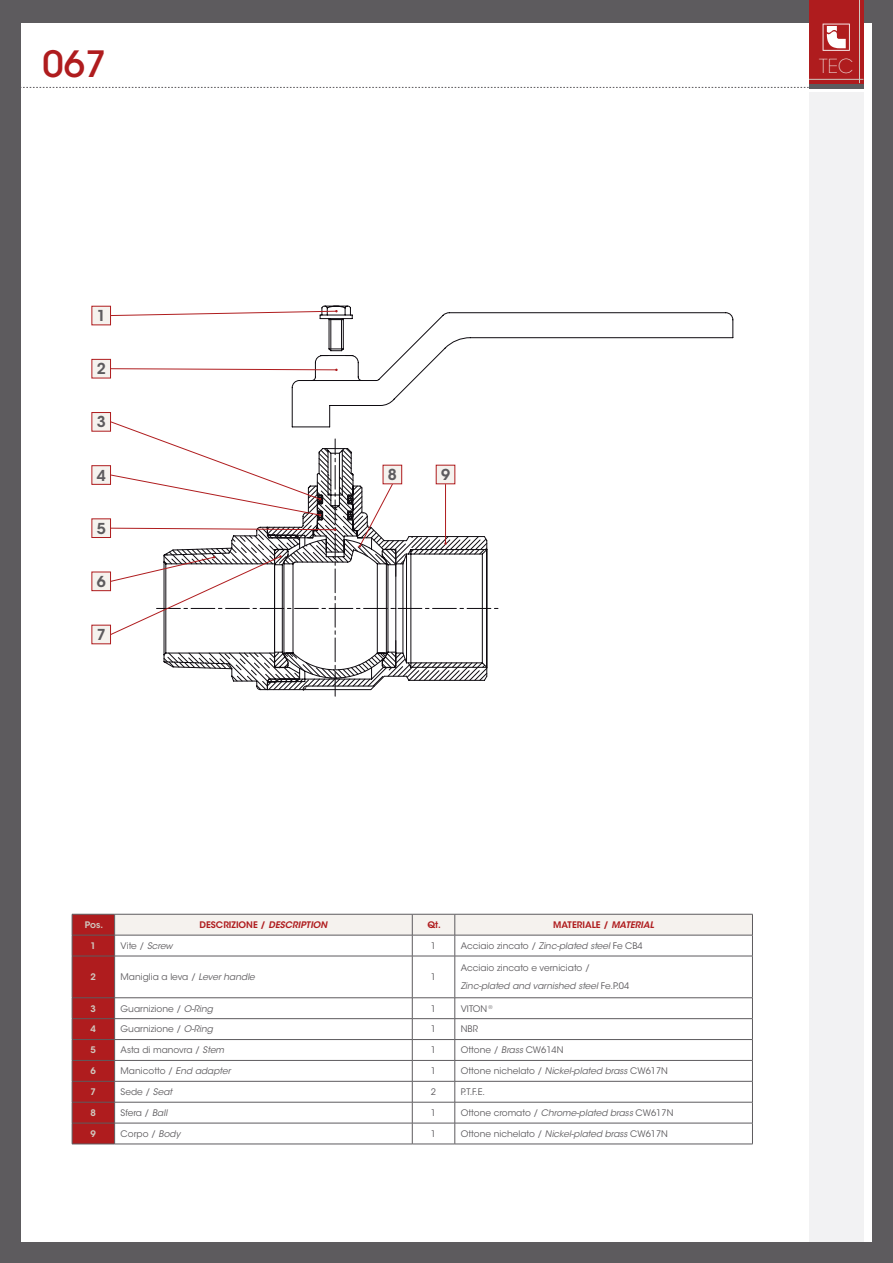
<style>
.page{position:relative;width:893px;height:1263px;background:#5d5b5e}
.page>*{position:absolute;margin:0;border:0;box-sizing:border-box;transform-origin:0 0}
.t1{font:500 36px "ITC Avant Garde Std";color:#af1c1e}
.t2{font:200 19.2px "ITC Avant Garde Std";color:#f5f2ee}
.t3{font:600 15px "ITC Avant Garde Std";color:#5d5b5e}
.t4{font:9px/18px "ITC Avant Garde Std";color:#5d5b5e}
.t5{font:600 9px "ITC Avant Garde Std";color:#af1c1e}
.t6{font:600 9px "ITC Avant Garde Std";color:#d0c9c0}
.s1{font-style:italic}
</style>
<div class="page">
<div style="left:21px;top:23px;width:851px;height:1219px;background:#fff"></div>
<div style="left:809px;top:0;width:54px;height:83px;background:#af1c1e"></div>
<svg style="left:823px;top:24px;width:27px;height:27px"></svg>
<hr style="left:809px;top:79px;width:54px;height:1px;background:#d0c9c0">
<hr style="left:859px;top:0;width:1px;height:83px;background:#d0c9c0">
<hr style="left:809px;top:84px;width:54px;height:4px;background:#5d5b5e">
<div style="left:809px;top:93px;width:54px;height:1149px;background:#f2f2f3"></div>
<svg style="left:21px;top:87px;width:788px;height:1px"></svg>
<svg style="left:72px;top:914px;width:681px;height:230px"></svg>
<hr style="left:72px;top:1144px;width:43px;height:1px;background:#5d5b5e">
<hr style="left:115px;top:1144px;width:297px;height:1px;background:#5d5b5e">
<hr style="left:412px;top:1144px;width:43px;height:1px;background:#5d5b5e">
<hr style="left:455px;top:1144px;width:298px;height:1px;background:#5d5b5e">
<svg style="left:319px;top:306px;width:414px;height:33px"></svg>
<svg style="left:291px;top:319px;width:196px;height:102px"></svg>
<svg style="left:111px;top:310px;width:227px;height:6px"></svg>
<div style="left:92px;top:306px;width:19px;height:19px;background:#f5f2ee"></div>
<div style="left:92px;top:306px;width:19px;height:19px;border:1px solid #af1c1e"></div>
<svg style="left:111px;top:368px;width:227px;height:3px"></svg>
<div style="left:92px;top:359px;width:19px;height:19px;background:#f5f2ee"></div>
<div style="left:92px;top:359px;width:19px;height:19px;border:1px solid #af1c1e"></div>
<div style="left:92px;top:412px;width:19px;height:19px;background:#f5f2ee"></div>
<div style="left:92px;top:412px;width:19px;height:19px;border:1px solid #af1c1e"></div>
<div style="left:92px;top:466px;width:19px;height:18px;background:#f5f2ee"></div>
<div style="left:92px;top:465px;width:19px;height:20px;border:1px solid #af1c1e"></div>
<div style="left:92px;top:519px;width:19px;height:18px;background:#f5f2ee"></div>
<div style="left:92px;top:572px;width:19px;height:19px;background:#f5f2ee"></div>
<div style="left:92px;top:572px;width:19px;height:19px;border:1px solid #af1c1e"></div>
<div style="left:92px;top:625px;width:19px;height:19px;background:#f5f2ee"></div>
<svg style="left:110px;top:421px;width:389px;height:275px"></svg>
<div style="left:383px;top:465px;width:19px;height:19px;background:#f5f2ee"></div>
<div style="left:383px;top:465px;width:19px;height:19px;border:1px solid #af1c1e"></div>
<p class="t1" style="left:43px;top:41px;width:65px">067</p>
<h2 class="t2" style="left:819px;top:55px;width:36px">TEC</h2>
<p class="t3" style="left:97px;top:306px;width:11px">1</p>
<p class="t3" style="left:97px;top:359px;width:11px">2</p>
<p class="t3" style="left:97px;top:412px;width:11px">3</p>
<p class="t3" style="left:97px;top:466px;width:11px">4</p>
<p class="t3" style="left:97px;top:519px;width:11px">5</p>
<p class="t3" style="left:97px;top:572px;width:11px">6</p>
<p class="t3" style="left:97px;top:625px;width:11px">7</p>
<p class="t3" style="left:388px;top:465px;width:11px">8</p>
<p class="t3" style="left:441px;top:465px;width:11px">9</p>
<p class="t6" style="left:85px;top:919px;width:20px">Pos.</p>
<p class="t5" style="left:200px;top:919px;width:129px">DESCRIZIONE / <span class="s1">DESCRIPTION</span></p>
<p class="t5" style="left:427px;top:919px;width:15px">Qt.</p>
<p class="t5" style="left:553px;top:919px;width:102px">MATERIALE / <span class="s1">MATERIAL</span></p>
<p class="t6" style="left:91px;top:940px;width:7px">1</p>
<p class="t4" style="left:121px;top:937px;width:54px">Vite / <span class="s1">Screw</span></p>
<p class="t4" style="left:431px;top:937px;width:7px">1</p>
<p class="t4" style="left:461px;top:937px;width:184px">Acciaio zincato / <span class="s1">Zinc-plated steel</span> Fe CB4</p>
<p class="t6" style="left:91px;top:971px;width:7px">2</p>
<p class="t4" style="left:121px;top:968px;width:136px">Maniglia a leva / <span class="s1">Lever handle</span></p>
<p class="t4" style="left:431px;top:968px;width:7px">1</p>
<p class="t4" style="left:461px;top:959px;width:170px">Acciaio zincato e verniciato /<br><span class="s1">Zinc-plated and varnished steel</span> Fe.P.04</p>
<p class="t6" style="left:91px;top:1002px;width:7px">3</p>
<p class="t4" style="left:121px;top:999px;width:94px">Guarnizione / <span class="s1">O-Ring</span></p>
<p class="t4" style="left:431px;top:999px;width:7px">1</p>
<p class="t4" style="left:461px;top:999px;width:33px">VITON <sup>®</sup></p>
<p class="t6" style="left:91px;top:1023px;width:7px">4</p>
<p class="t4" style="left:121px;top:1020px;width:94px">Guarnizione / <span class="s1">O-Ring</span></p>
<p class="t4" style="left:431px;top:1020px;width:7px">1</p>
<p class="t4" style="left:461px;top:1020px;width:19px">NBR</p>
<p class="t6" style="left:91px;top:1044px;width:7px">5</p>
<p class="t4" style="left:121px;top:1041px;width:105px">Asta di manovra / <span class="s1">Stem</span></p>
<p class="t4" style="left:431px;top:1041px;width:7px">1</p>
<p class="t4" style="left:461px;top:1041px;width:104px">Ottone / <span class="s1">Brass</span> CW614N</p>
<p class="t6" style="left:91px;top:1065px;width:7px">6</p>
<p class="t4" style="left:121px;top:1062px;width:112px">Manicotto / <span class="s1">End adapter</span></p>
<p class="t4" style="left:431px;top:1062px;width:7px">1</p>
<p class="t4" style="left:461px;top:1062px;width:209px">Ottone nichelato / <span class="s1">Nickel-plated brass</span> CW617N</p>
<p class="t6" style="left:91px;top:1086px;width:7px">7</p>
<p class="t4" style="left:121px;top:1083px;width:53px">Sede / <span class="s1">Seat</span></p>
<p class="t4" style="left:431px;top:1083px;width:7px">2</p>
<p class="t4" style="left:461px;top:1083px;width:26px">P.T.F.E.</p>
<p class="t6" style="left:91px;top:1107px;width:7px">8</p>
<p class="t4" style="left:121px;top:1104px;width:48px">Sfera / <span class="s1">Ball</span></p>
<p class="t4" style="left:431px;top:1104px;width:7px">1</p>
<p class="t4" style="left:461px;top:1104px;width:214px">Ottone cromato / <span class="s1">Chrome-plated brass</span> CW617N</p>
<p class="t6" style="left:91px;top:1128px;width:7px">9</p>
<p class="t4" style="left:121px;top:1125px;width:61px">Corpo / <span class="s1">Body</span></p>
<p class="t4" style="left:431px;top:1125px;width:7px">1</p>
<p class="t4" style="left:461px;top:1125px;width:209px">Ottone nichelato / <span class="s1">Nickel-plated brass</span> CW617N</p>
</div>
